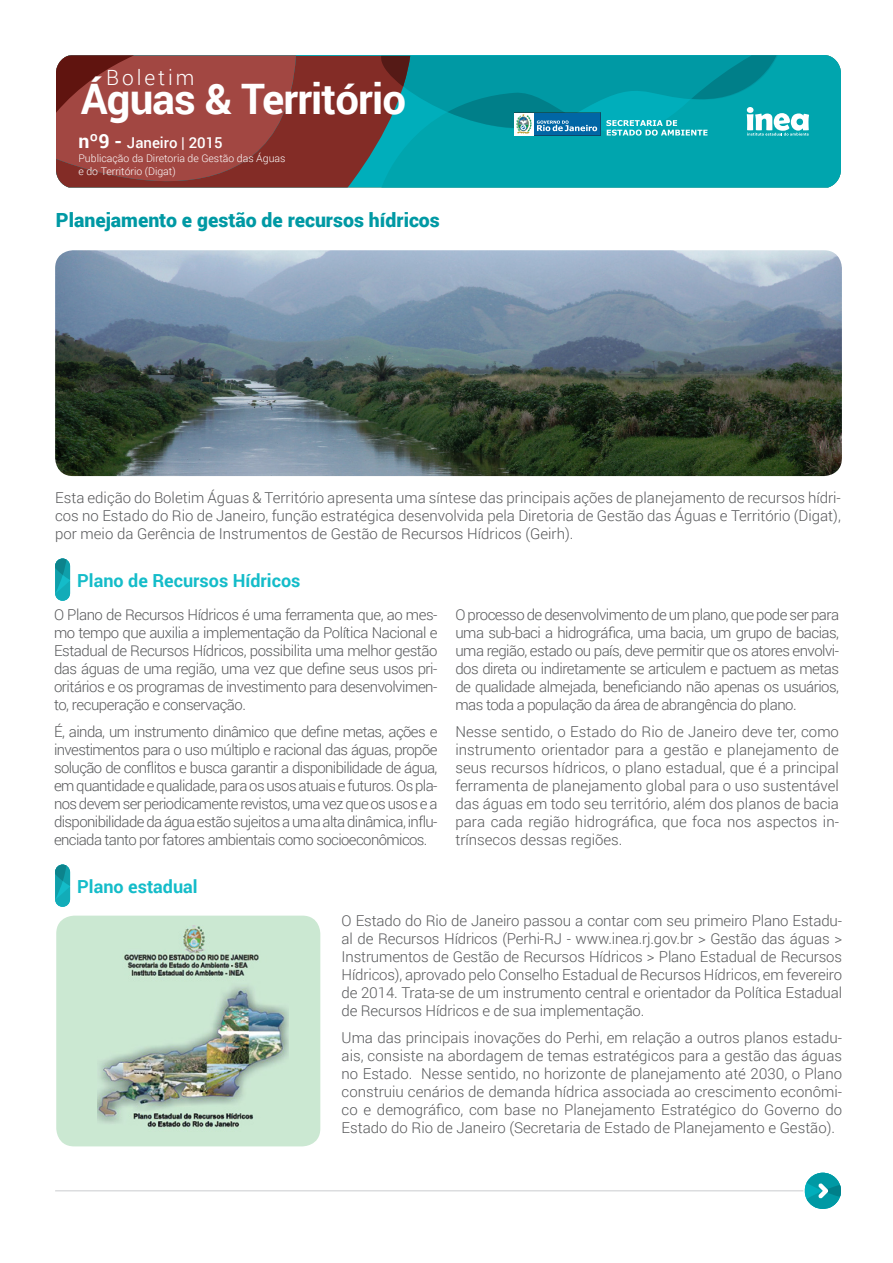
<style>
.page{position:relative;width:893px;height:1263px;background:#fff}
.page>*{position:absolute;margin:0;border:0;box-sizing:border-box;transform-origin:0 0}
.Texto_corido_fundo_a{font:700 42px "Roboto";letter-spacing:-.02em;color:#fff}
.Texto_corido_fundo_a-2{font:300 21px "Roboto";letter-spacing:.14em;color:#fff}
.t1{font:900 19.5px "Roboto";color:#0099a4}
.Título{font:700 18px "Roboto";color:#14bcc9}
.Texto_Corrido{font:300 15px/18px "Roboto";letter-spacing:-.01em;color:#57585a;text-align:justify}
.t2{font:500 15px "Roboto";color:#fff}
.t3{font:300 10.5px "Roboto";color:#fff}
.s1{font-weight:700;font-size:19.5px}
</style>
<div class="page">
<img style="left:55px;top:250px;width:787px;height:226px">
<svg style="left:805px;top:1173px;width:36px;height:36px"></svg>
<hr style="left:55px;top:1190px;width:748px;height:1px;background:#dcdddf">
<div style="left:410px;top:55px;width:431px;height:132px;background:#00a5ae"></div>
<svg style="left:56px;top:56px;width:354px;height:131px;background:#8e3f3a"></svg>
<svg style="left:381px;top:55px;width:428px;height:102px;background:#0f9ca7"></svg>
<svg style="left:55px;top:865px;width:15px;height:42px"></svg>
<svg style="left:55px;top:559px;width:15px;height:42px"></svg>
<div style="left:56px;top:916px;width:264px;height:230px;background:#cbe8d2;border-radius:18px"></div>
<img style="left:97px;top:926px;width:191px;height:202px">
<p class="Texto_corido_fundo_a-2" style="left:106px;top:63px;width:90px">Boletim</p>
<p class="Texto_corido_fundo_a" style="left:81px;top:70px;width:327px">Águas &amp; Território</p>
<p class="t2" style="left:78px;top:132px;width:146px"><span class="s1">nº9 -</span> Janeiro | 2015</p>
<p class="t3" style="left:78px;top:151px;width:209px">Publicação da Diretoria de Gestão das Águas</p>
<p class="t3" style="left:78px;top:164px;width:99px">e do Território (Digat)</p>
<p class="t1" style="left:56px;top:206px;width:385px">Planejamento e gestão de recursos hídricos</p>
<p class="Texto_Corrido" style="left:55px;top:488px;width:787px">Esta edição do Boletim Águas &amp; Território apresenta uma síntese das principais ações de planejamento de recursos hídri&shy;cos no Estado do Rio de Janeiro, função estratégica desenvolvida pela Diretoria de Gestão das Águas e Território (Digat), por meio da Gerência de Instrumentos de Gestão de Recursos Hídricos (Geirh).</p>
<p class="Título" style="left:77px;top:567px;width:225px">Plano de Recursos Hídricos</p>
<p class="Texto_Corrido" style="left:54px;top:605px;width:385px">O Plano de Recursos Hídricos é uma ferramenta que, ao mes&shy;mo tempo que auxilia a implementação da Política Nacional e Estadual de Recursos Hídricos, possibilita uma melhor gestão das águas de uma região, uma vez que define seus usos pri&shy;oritários e os programas de investimento para desenvolvimen&shy;to, recuperação e conservação.</p>
<p class="Texto_Corrido" style="left:54px;top:722px;width:385px">É, ainda, um instrumento dinâmico que define metas, ações e investimentos para o uso múltiplo e racional das águas, propõe solução de conflitos e busca garantir a disponibilidade de água, em quantidade e qualidade, para os usos atuais e futuros. Os pla&shy;nos devem ser periodicamente revistos, uma vez que os usos e a disponibilidade da água estão sujeitos a uma alta dinâmica, influ&shy;enciada tanto por fatores ambientais como socioeconômicos.</p>
<p class="Título" style="left:77px;top:873px;width:122px">Plano estadual</p>
<p class="Texto_Corrido" style="left:455px;top:605px;width:385px">O processo de desenvolvimento de um plano, que pode ser para uma sub-baci a hidrográfica, uma bacia, um grupo de bacias, uma região, estado ou país, deve permitir que os atores envolvi&shy;dos direta ou indiretamente se articulem e pactuem as metas de qualidade almejada, beneficiando não apenas os usuários, mas toda a população da área de abrangência do plano.</p>
<p class="Texto_Corrido" style="left:455px;top:722px;width:385px">Nesse sentido, o Estado do Rio de Janeiro deve ter, como instrumento orientador para a gestão e planejamento de seus recursos hídricos, o plano estadual, que é a principal ferramenta de planejamento global para o uso sustentável das águas em todo seu território, além dos planos de bacia para cada região hidrográfica, que foca nos aspectos in&shy;trínsecos dessas regiões.</p>
<p class="Texto_Corrido" style="left:342px;top:911px;width:502px">O Estado do Rio de Janeiro passou a contar com seu primeiro Plano Estadu&shy;al de Recursos Hídricos (Perhi-RJ - www.inea.rj.gov.br &gt; Gestão das águas &gt; Instrumentos de Gestão de Recursos Hídricos &gt; Plano Estadual de Recursos Hídricos), aprovado pelo Conselho Estadual de Recursos Hídricos, em fevereiro de 2014. Trata-se de um instrumento central e orientador da Política Estadual de Recursos Hídricos e de sua implementação.</p>
<p class="Texto_Corrido" style="left:342px;top:1028px;width:502px">Uma das principais inovações do Perhi, em relação a outros planos estadu&shy;ais, consiste na abordagem de temas estratégicos para a gestão das águas no Estado. Nesse sentido, no horizonte de planejamento até 2030, o Plano construiu cenários de demanda hídrica associada ao crescimento econômi&shy;co e demográfico, com base no Planejamento Estratégico do Governo do Estado do Rio de Janeiro (Secretaria de Estado de Planejamento e Gestão).</p>
</div>
